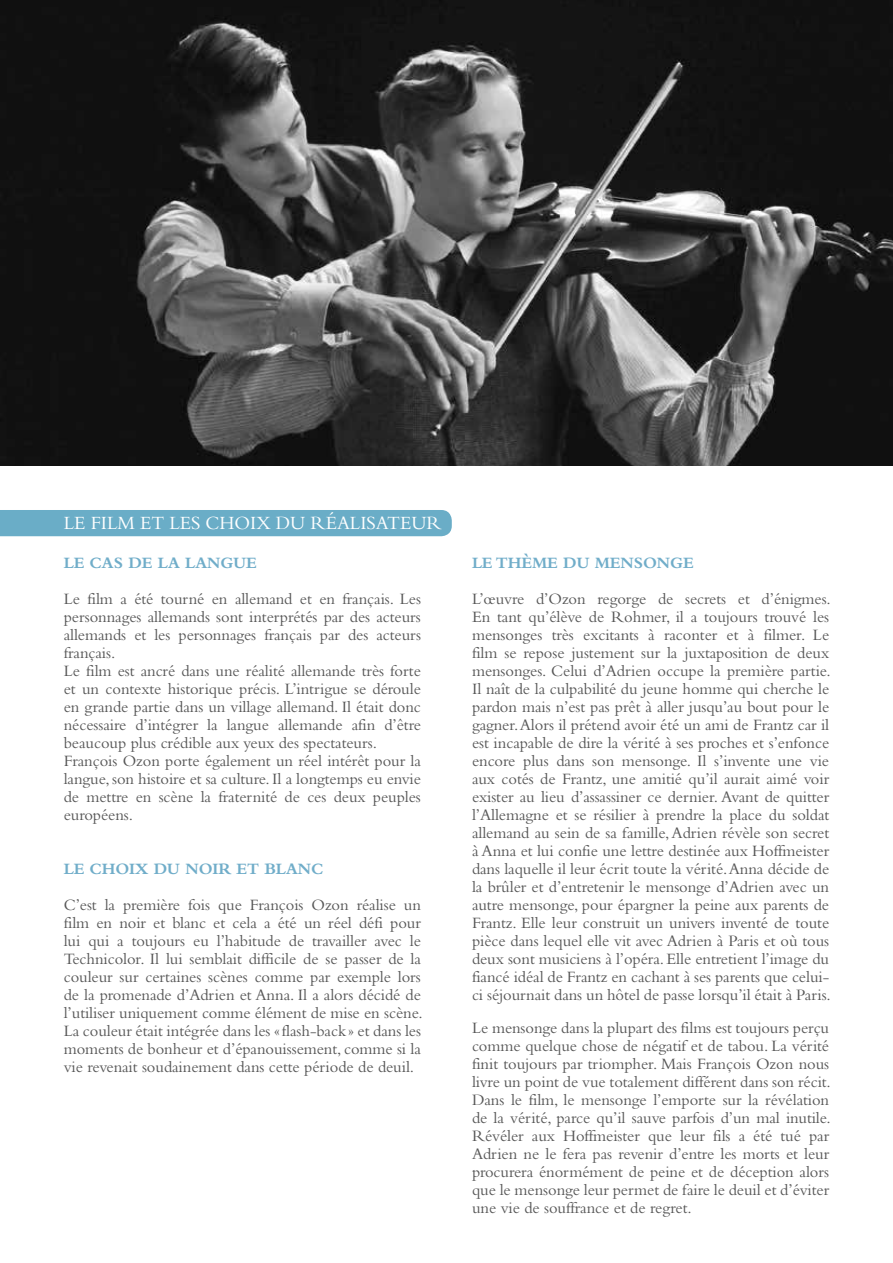
<style>
.page{position:relative;width:893px;height:1263px;background:#fff}
.page>*{position:absolute;margin:0;border:0;box-sizing:border-box;transform-origin:0 0}
.t1{font:19.5px "Bembo";letter-spacing:-.005em;color:#fff}
.t2{font:16.5px/18px "Bembo";letter-spacing:-.005em;color:#565656;text-align:justify}
.t3{font:700 16.5px "Bembo";letter-spacing:-.005em;color:#70adc9}
</style>
<div class="page">
<div style="left:0;top:510px;width:452px;height:26px;background:#6aadc7"></div>
<img style="left:0;top:0;width:893px;height:465px">
<p class="t1" style="left:64px;top:511px;width:379px">LE FILM ET LES CHOIX DU RÉALISATEUR</p>
<p class="t3" style="left:64px;top:553px;width:194px">LE CAS DE LA LANGUE</p>
<p class="t2" style="left:64px;top:589px;width:359px;text-align:left">Le film a été tourné en allemand et en français. Les personnages allemands sont interprétés par des acteurs allemands et les personnages français par des acteurs français.<br>Le film est ancré dans une réalité allemande très forte et un contexte historique précis. L’intrigue se déroule en grande partie dans un village allemand. Il était donc nécessaire d’intégrer la langue allemande afin d’être beaucoup plus crédible aux yeux des spectateurs.<br>François Ozon porte également un réel intérêt pour la langue, son histoire et sa culture. Il a longtemps eu envie de mettre en scène la fraternité de ces deux peuples européens.</p>
<p class="t3" style="left:64px;top:859px;width:261px">LE CHOIX DU NOIR ET BLANC</p>
<p class="t2" style="left:64px;top:895px;width:360px">C’est la première fois que François Ozon réalise un film en noir et blanc et cela a été un réel défi pour lui qui a toujours eu l’habitude de travailler avec le Technicolor. Il lui semblait difficile de se passer de la couleur sur certaines scènes comme par exemple lors de la promenade d’Adrien et Anna. Il a alors décidé de l’utiliser uniquement comme élément de mise en scène.<br>La couleur était intégrée dans les «flash-back» et dans les moments de bonheur et d’épanouissement, comme si la vie revenait soudainement dans cette période de deuil.</p>
<p class="t3" style="left:472px;top:553px;width:223px">LE THÈME DU MENSONGE</p>
<p class="t2" style="left:472px;top:589px;width:360px">L’œuvre d’Ozon regorge de secrets et d’énigmes.<br>En tant qu’élève de Rohmer, il a toujours trouvé les mensonges très excitants à raconter et à filmer. Le film se repose justement sur la juxtaposition de deux mensonges. Celui d’Adrien occupe la première partie.<br>Il naît de la culpabilité du jeune homme qui cherche le pardon mais n’est pas prêt à aller jusqu’au bout pour le gagner. Alors il prétend avoir été un ami de Frantz car il est incapable de dire la vérité à ses proches et s’enfonce encore plus dans son mensonge. Il s’invente une vie aux cotés de Frantz, une amitié qu’il aurait aimé voir exister au lieu d’assassiner ce dernier. Avant de quitter l’Allemagne et se résilier à prendre la place du soldat allemand au sein de sa famille, Adrien révèle son secret à Anna et lui confie une lettre destinée aux Hoffmeister dans laquelle il leur écrit toute la vérité. Anna décide de la brûler et d’entretenir le mensonge d’Adrien avec un autre mensonge, pour épargner la peine aux parents de Frantz. Elle leur construit un univers inventé de toute pièce dans lequel elle vit avec Adrien à Paris et où tous deux sont musiciens à l’opéra. Elle entretient l’image du fiancé idéal de Frantz en cachant à ses parents que celui&shy;ci séjournait dans un hôtel de passe lorsqu’il était à Paris.</p>
<p class="t2" style="left:472px;top:1018px;width:360px">Le mensonge dans la plupart des films est toujours perçu comme quelque chose de négatif et de tabou. La vérité finit toujours par triompher. Mais François Ozon nous livre un point de vue totalement différent dans son récit.<br>Dans le film, le mensonge l’emporte sur la révélation de la vérité, parce qu’il sauve parfois d’un mal inutile.<br>Révéler aux Hoffmeister que leur fils a été tué par Adrien ne le fera pas revenir d’entre les morts et leur procurera énormément de peine et de déception alors que le mensonge leur permet de faire le deuil et d’éviter une vie de souffrance et de regret.</p>
</div>
